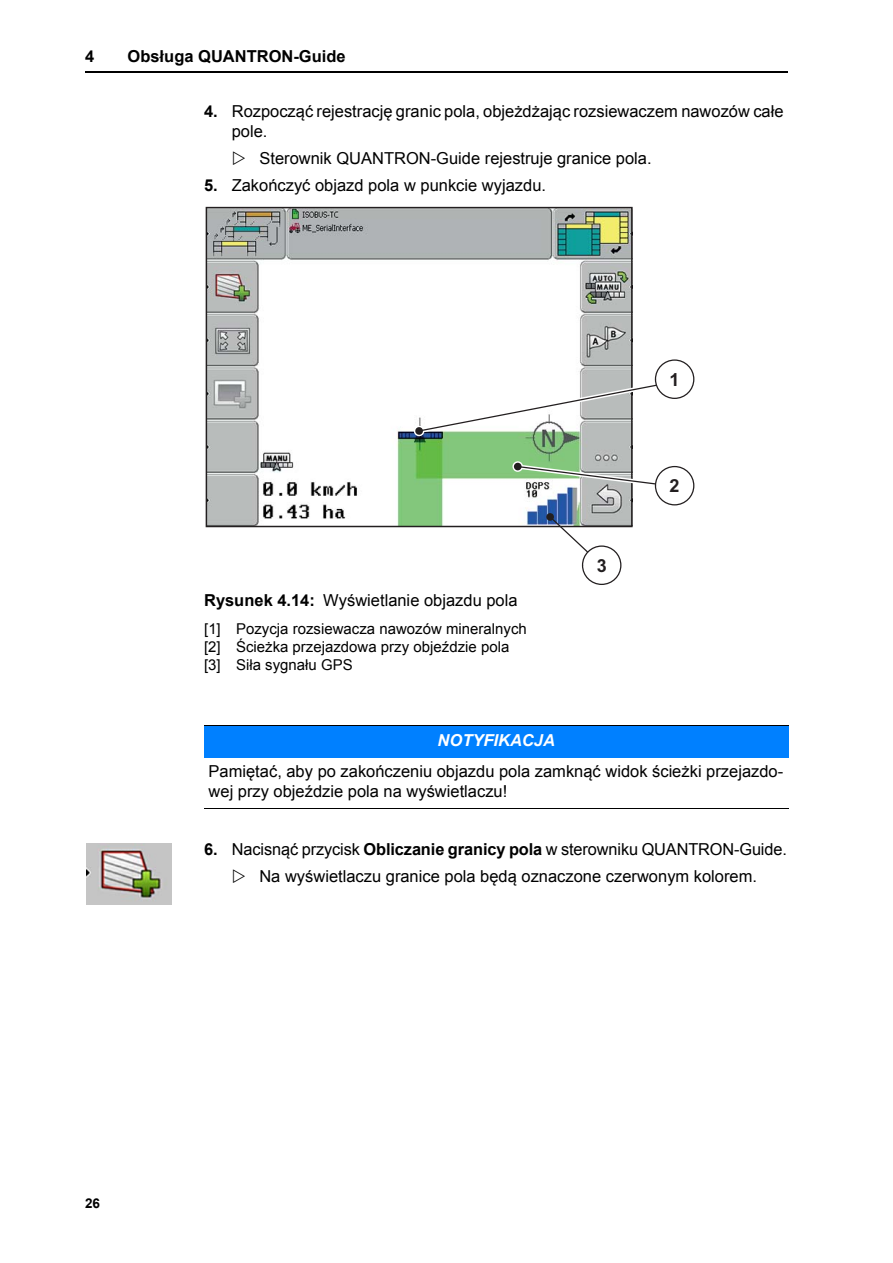
<style>
.page{position:relative;width:893px;height:1263px;background:#fff}
.page>*{position:absolute;margin:0;border:0;box-sizing:border-box;transform-origin:0 0}
.t1{font:700 18px "Arial";color:#231f20}
.t2{font:16.5px/19.5px "Arial";color:#000}
.t3{font:700 16.5px "Arial";color:#000}
.t4{font:italic 700 16.5px "Arial";color:#fff}
.t5{font:15px/18px "Arial";color:#000}
.t6{font:700 13.5px "Arial";color:#000}
.s1{font-weight:700}
</style>
<div class="page">
<hr style="left:85px;top:72px;width:702px;height:1px;background:#000">
<div style="left:204px;top:726px;width:584px;height:31px;background:#0080ff"></div>
<hr style="left:204px;top:726px;width:584px;height:1px;background:#000">
<hr style="left:204px;top:808px;width:584px;height:1px;background:#000">
<img style="left:209px;top:210px;width:420px;height:314px">
<div style="left:206px;top:207px;width:426px;height:320px;border:2px solid #231f20"></div>
<svg style="left:413px;top:378px;width:257px;height:59px"></svg>
<div style="left:415px;top:427px;width:8px;height:8px;background:#231f20;border-radius:3px"></div>
<div style="left:655px;top:360px;width:38px;height:38px;background:#fff;border-radius:50%"></div>
<div style="left:654px;top:359px;width:40px;height:40px;border:1px solid #231f20;border-radius:50%"></div>
<svg style="left:513px;top:462px;width:157px;height:28px"></svg>
<svg style="left:513px;top:463px;width:9px;height:8px"></svg>
<svg style="left:546px;top:513px;width:57px;height:53px"></svg>
<div style="left:655px;top:467px;width:38px;height:38px;background:#fff;border-radius:50%"></div>
<div style="left:654px;top:466px;width:40px;height:39px;border:1px solid #231f20;border-radius:50%"></div>
<div style="left:582px;top:546px;width:38px;height:38px;background:#fff;border-radius:50%"></div>
<div style="left:582px;top:545px;width:39px;height:40px;border:1px solid #231f20;border-radius:50%"></div>
<img style="left:86px;top:844px;width:85px;height:60px">
<p class="t3" style="left:85px;top:47px;width:11px">4</p>
<p class="t3" style="left:128px;top:47px;width:219px">Obsługa QUANTRON-Guide</p>
<p class="t2" style="left:232px;top:102px;width:553px;text-indent:-28px"><span class="s1">4.</span> Rozpocząć rejestrację granic pola, objeżdżając rozsiewaczem nawozów całe pole.</p>
<p class="t2" style="left:259px;top:148px;width:393px">Sterownik QUANTRON-Guide rejestruje granice pola.</p>
<p class="t2" style="left:204px;top:175px;width:343px"><span class="s1">5.</span> Zakończyć objazd pola w punkcie wyjazdu.</p>
<p class="t1" style="left:669px;top:369px;width:12px">1</p>
<p class="t2" style="left:204px;top:591px;width:315px"><span class="s1">Rysunek 4.14:</span> Wyświetlanie objazdu pola</p>
<p class="t5" style="left:204px;top:620px;width:324px">[1] Pozycja rozsiewacza nawozów mineralnych [2] Ścieżka przejazdowa przy objeździe pola [3] Siła sygnału GPS</p>
<p class="t1" style="left:596px;top:555px;width:12px">3</p>
<p class="t1" style="left:669px;top:476px;width:12px">2</p>
<p class="t4" style="left:437px;top:731px;width:119px">NOTYFIKACJA</p>
<p class="t2" style="left:209px;top:762px;width:576px">Pamiętać, aby po zakończeniu objazdu pola zamknąć widok ścieżki przejazdo&shy;wej przy objeździe pola na wyświetlaczu!</p>
<p class="t2" style="left:259px;top:836px;width:529px;line-height:27px;text-indent:-55px"><span class="s1">6.</span> Nacisnąć przycisk <span class="s1">Obliczanie granicy pola</span> w sterowniku QUANTRON-Guide.<br>Na wyświetlaczu granice pola będą oznaczone czerwonym kolorem.</p>
<p class="t6" style="left:85px;top:1196px;width:16px">26</p>
</div>
